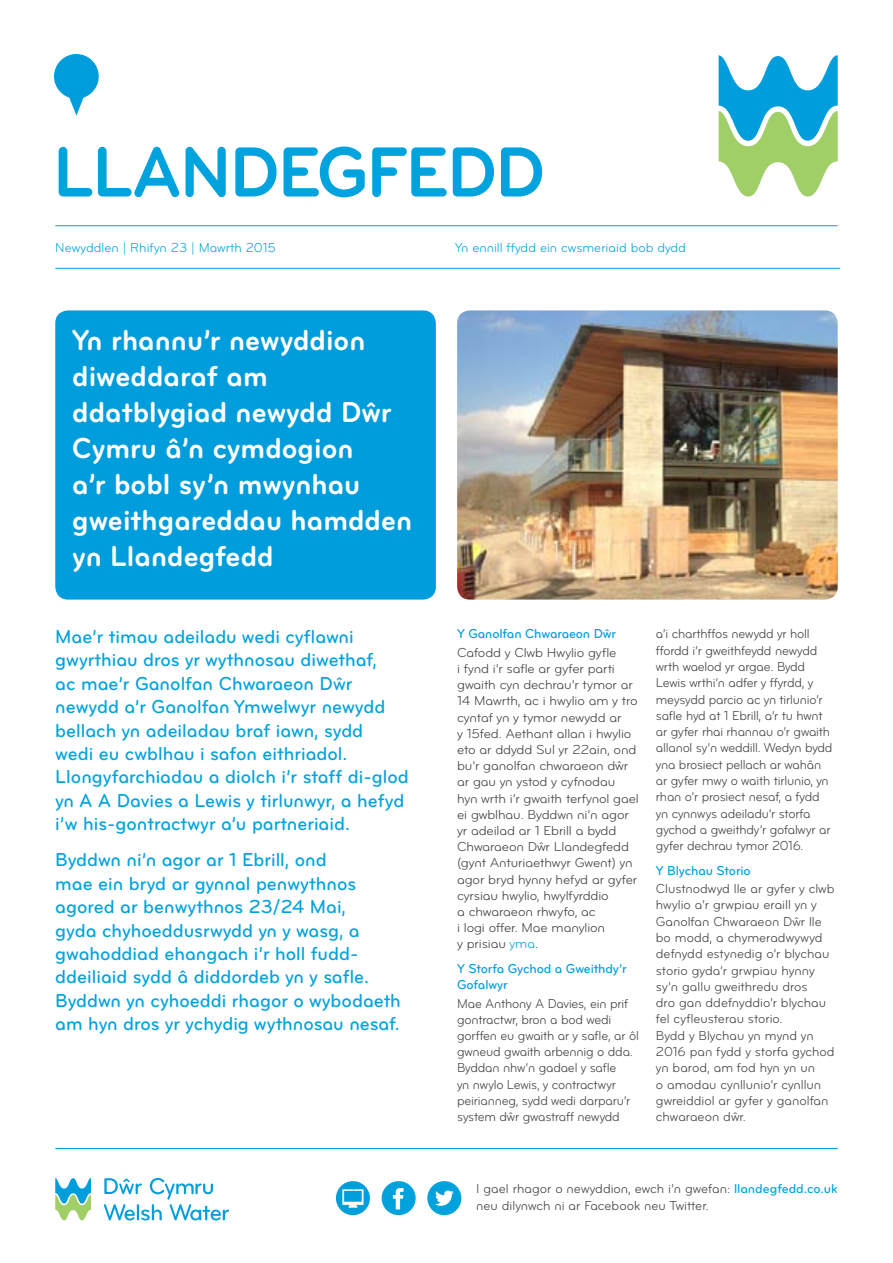
<style>
.page{position:relative;width:893px;height:1263px;background:#fff}
.page>*{position:absolute;margin:0;border:0;box-sizing:border-box;transform-origin:0 0}
.t1{font:73.65px "Bryant Pro Bold Alternate";letter-spacing:-.025em;color:#00a3de}
.t2{font:30px/36px "Bryant Pro Bold Alternate";color:#fff}
.t3{font:19.5px/23.4px "Bryant Pro Medium Alternate";color:#00a2dd}
.t4{font:13.5px/16.2px "Bryant Pro Regular Alternate";letter-spacing:-.01em;color:#414042}
.t5{font:13.5px/16.4px "Bryant Pro Regular Alternate";letter-spacing:-.01em;color:#414042;scale:.95 1}
.t6{font:13.5px/16.2px "Bryant Pro Medium Alternate";letter-spacing:-.01em;color:#009ddc}
.t7{font:13.5px "Bryant Pro Regular Alternate";color:#00a3de}
.s1{color:#00a2dd}
.s2{font-family:"Bryant Pro Medium Alternate";color:#00a2dd}
</style>
<div class="page">
<svg style="left:55px;top:1178px;width:36px;height:42px"></svg>
<svg style="left:104px;top:1178px;width:125px;height:42px"></svg>
<hr style="left:56px;top:1148px;width:781px;height:1px;background:#009ddc">
<svg style="left:336px;top:1181px;width:34px;height:34px"></svg>
<svg style="left:382px;top:1181px;width:34px;height:34px"></svg>
<svg style="left:427px;top:1181px;width:34px;height:34px"></svg>
<svg style="left:719px;top:55px;width:119px;height:141px"></svg>
<hr style="left:56px;top:225px;width:781px;height:1px;background:#009ddc">
<svg style="left:54px;top:54px;width:45px;height:62px"></svg>
<hr style="left:56px;top:268px;width:784px;height:1px;background:#009ddc">
<div style="left:55px;top:310px;width:381px;height:290px;background:#009ddc;border-radius:13px"></div>
<img style="left:457px;top:310px;width:381px;height:290px">
<h1 class="t1" style="left:53px;top:133px;width:494px">LLANDEGFEDD</h1>
<p class="t7" style="left:55px;top:240px;width:222px">Newyddlen | Rhifyn 23 | Mawrth 2015</p>
<h2 class="t2" style="left:72px;top:323px;width:342px">Yn rhannu’r newyddion diweddaraf am ddatblygiad newydd Dŵr<br>Cymru â’n cymdogion<br>a’r bobl sy’n mwynhau gweithgareddau hamdden yn Llandegfedd</h2>
<p class="t3" style="left:55px;top:625px;width:355px">Mae’r timau adeiladu wedi cyflawni gwyrthiau dros yr wythnosau diwethaf,<br>ac mae’r Ganolfan Chwaraeon Dŵr newydd a’r Ganolfan Ymwelwyr newydd bellach yn adeiladau braf iawn, sydd<br>wedi eu cwblhau i safon eithriadol.<br>Llongyfarchiadau a diolch i’r staff di-glod yn A A Davies a Lewis y tirlunwyr, a hefyd i’w his-gontractwyr a’u partneriaid.</p>
<p class="t3" style="left:55px;top:849px;width:347px">Byddwn ni’n agor ar 1 Ebrill, ond<br>mae ein bryd ar gynnal penwythnos agored ar benwythnos 23/24 Mai,<br>gyda chyhoeddusrwydd yn y wasg, a gwahoddiad ehangach i’r holl fudd&shy;ddeiliaid sydd â diddordeb yn y safle.<br>Byddwn yn cyhoeddi rhagor o wybodaeth am hyn dros yr ychydig wythnosau nesaf.</p>
<p class="t7" style="left:455px;top:240px;width:233px">Yn ennill ffydd ein cwsmeriaid bob dydd</p>
<p class="t6" style="left:457px;top:626px;width:161px">Y Ganolfan Chwaraeon Dŵr</p>
<p class="t4" style="left:457px;top:644px;width:183px">Cafodd y Clwb Hwylio gyfle<br>i fynd i’r safle ar gyfer parti gwaith cyn dechrau’r tymor ar<br>14 Mawrth, ac i hwylio am y tro cyntaf yn y tymor newydd ar<br>y 15fed. Aethant allan i hwylio eto ar ddydd Sul yr 22ain, ond bu’r ganolfan chwaraeon dŵr ar gau yn ystod y cyfnodau hyn wrth i’r gwaith terfynol gael ei gwblhau. Byddwn ni’n agor yr adeilad ar 1 Ebrill a bydd<br>Chwaraeon Dŵr Llandegfedd (gynt Anturiaethwyr Gwent) yn agor bryd hynny hefyd ar gyfer cyrsiau hwylio, hwylfyrddio<br>a chwaraeon rhwyfo, ac<br>i logi offer. Mae manylion<br>y prisiau <span class="s1">yma</span>.</p>
<p class="t6" style="left:457px;top:961px;width:171px">Y Storfa Gychod a Gweithdy’r<br>Gofalwyr</p>
<p class="t5" style="left:457px;top:995px;width:193px">Mae Anthony A Davies, ein prif gontractwr, bron a bod wedi gorffen eu gwaith ar y safle, ar ôl gwneud gwaith arbennig o dda.<br>Byddan nhw’n gadael y safle<br>yn nwylo Lewis, y contractwyr peirianneg, sydd wedi darparu’r system dŵr gwastraff newydd</p>
<p class="t5" style="left:656px;top:626px;width:187px">a’i charthffos newydd yr holl ffordd i’r gweithfeydd newydd wrth waelod yr argae. Bydd<br>Lewis wrthi’n adfer y ffyrdd, y meysydd parcio ac yn tirlunio’r safle hyd at 1 Ebrill, a’r tu hwnt ar gyfer rhai rhannau o’r gwaith allanol sy’n weddill. Wedyn bydd yna brosiect pellach ar wahân ar gyfer mwy o waith tirlunio, yn rhan o’r prosiect nesaf, a fydd yn cynnwys adeiladu’r storfa gychod a gweithdy’r gofalwyr ar gyfer dechrau tymor 2016.</p>
<p class="t6" style="left:656px;top:862px;width:96px">Y Blychau Storio</p>
<p class="t4" style="left:656px;top:881px;width:180px">Clustnodwyd lle ar gyfer y clwb hwylio a’r grwpiau eraill yn y<br>Ganolfan Chwaraeon Dŵr lle bo modd, a chymeradwywyd defnydd estynedig o’r blychau storio gyda’r grwpiau hynny sy’n gallu gweithredu dros<br>dro gan ddefnyddio’r blychau fel cyfleusterau storio.<br>Bydd y Blychau yn mynd yn<br>2016 pan fydd y storfa gychod yn barod, am fod hyn yn un<br>o amodau cynllunio’r cynllun gwreiddiol ar gyfer y ganolfan chwaraeon dŵr.</p>
<p class="t4" style="left:476px;top:1181px;width:363px">I gael rhagor o newyddion, ewch i’n gwefan: <span class="s2">llandegfedd.co.uk </span>neu dilynwch ni ar Facebook neu Twitter.</p>
</div>
